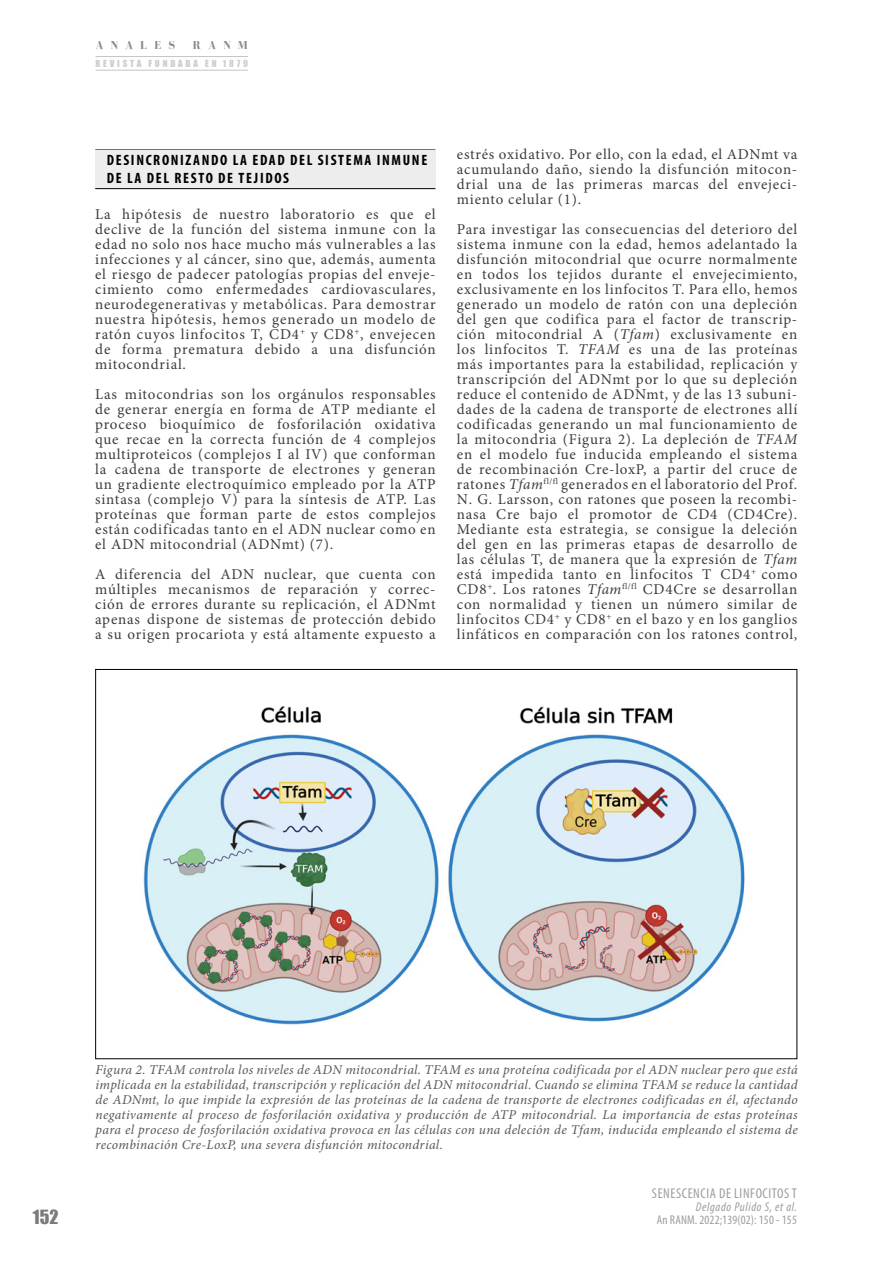
<style>
.page{position:relative;width:893px;height:1263px;background:#fff}
.page>*{position:absolute;margin:0;border:0;box-sizing:border-box;transform-origin:0 0}
.t1{font:18px "Impact";color:#7c7b7b}
.Anales{font:15px/15px "Minion Pro";letter-spacing:.05em;color:#3c3c3b;text-align:justify}
.t2{font:700 condensed 15px/18px "Myriad Pro";letter-spacing:.11em;color:#000}
.t3{font:condensed 14.25px "Myriad Pro";letter-spacing:.04em;color:#9d9d9c}
.t4{font:italic 13.5px/15px "Minion Pro";letter-spacing:.025em;color:#575756;text-align:justify}
.t5{font:condensed 12.75px "Myriad Pro";letter-spacing:.01em;color:#9d9d9c}
.t6{font:italic condensed 12.75px "Myriad Pro";letter-spacing:.05em;color:#9d9d9c}
.t7{font:700 12px "Bodoni FLF";letter-spacing:.6em;color:#3c3c3b}
.t8{font:9px "Impact";letter-spacing:.315em;color:#9d9d9c}
.s1{font-style:italic}
</style>
<div class="page">
<hr style="left:96px;top:56px;width:152px;height:1px;background:#9d9d9c">
<hr style="left:96px;top:70px;width:152px;height:1px;background:#9d9d9c">
<div style="left:95px;top:150px;width:340px;height:39px;background:#ededed"></div>
<hr style="left:95px;top:188px;width:340px;height:1px;background:#000">
<img style="left:143px;top:706px;width:602px;height:319px">
<p class="t7" style="left:96px;top:39px;width:81px">ANALES</p>
<p class="t7" style="left:193px;top:39px;width:57px">RANM</p>
<p class="t8" style="left:96px;top:56px;width:154px">REVISTA FUNDADA EN 1879</p>
<p class="t2" style="left:107px;top:151px;width:322px">DESINCRONIZANDO LA EDAD DEL SISTEMA INMUNE<br>DE LA DEL RESTO DE TEJIDOS</p>
<p class="Anales" style="left:95px;top:207px;width:342px">La hipótesis de nuestro laboratorio es que el declive de la función del sistema inmune con la edad no solo nos hace mucho más vulnerables a las infecciones y al cáncer, sino que, además, aumenta el riesgo de padecer patologías propias del enveje&shy;cimiento como enfermedades cardiovasculares, neurodegenerativas y metabólicas. Para demostrar nuestra hipótesis, hemos generado un modelo de ratón cuyos linfocitos T, CD4<sup>+</sup> y CD8<sup>+</sup>, envejecen de forma prematura debido a una disfunción mitocondrial.</p>
<p class="Anales" style="left:95px;top:387px;width:342px">Las mitocondrias son los orgánulos responsables de generar energía en forma de ATP mediante el proceso bioquímico de fosforilación oxidativa que recae en la correcta función de 4 complejos multiproteicos (complejos I al IV) que conforman la cadena de transporte de electrones y generan un gradiente electroquímico empleado por la ATP sintasa (complejo V) para la síntesis de ATP. Las proteínas que forman parte de estos complejos están codificadas tanto en el ADN nuclear como en el ADN mitocondrial (ADNmt) (7).</p>
<p class="Anales" style="left:95px;top:567px;width:342px">A diferencia del ADN nuclear, que cuenta con múltiples mecanismos de reparación y correc&shy;ción de errores durante su replicación, el ADNmt apenas dispone de sistemas de protección debido a su origen procariota y está altamente expuesto a</p>
<p class="Anales" style="left:457px;top:147px;width:342px">estrés oxidativo. Por ello, con la edad, el ADNmt va acumulando daño, siendo la disfunción mitocon&shy;drial una de las primeras marcas del envejeci&shy;miento celular (1).</p>
<p class="Anales" style="left:457px;top:222px;width:342px">Para investigar las consecuencias del deterioro del sistema inmune con la edad, hemos adelantado la disfunción mitocondrial que ocurre normalmente en todos los tejidos durante el envejecimiento, exclusivamente en los linfocitos T. Para ello, hemos generado un modelo de ratón con una depleción del gen que codifica para el factor de transcrip&shy;ción mitocondrial A (<span class="s1">Tfam</span>) exclusivamente en los linfocitos T. <span class="s1">TFAM</span> es una de las proteínas más importantes para la estabilidad, replicación y transcripción del ADNmt por lo que su depleción reduce el contenido de ADNmt, y de las 13 subuni&shy;dades de la cadena de transporte de electrones allí codificadas generando un mal funcionamiento de la mitocondria (Figura 2). La depleción de <span class="s1">TFAM </span>en el modelo fue inducida empleando el sistema de recombinación Cre-loxP, a partir del cruce de ratones <span class="s1">Tfam</span><sup>fl/fl</sup> generados en el laboratorio del Prof.<br>N. G. Larsson, con ratones que poseen la recombi&shy;nasa Cre bajo el promotor de CD4 (CD4Cre).<br>Mediante esta estrategia, se consigue la deleción del gen en las primeras etapas de desarrollo de las células T, de manera que la expresión de <span class="s1">Tfam </span>está impedida tanto en linfocitos T CD4<sup>+</sup> como CD8<sup>+</sup>. Los ratones <span class="s1">Tfam</span><sup>fl/fl</sup> CD4Cre se desarrollan con normalidad y tienen un número similar de linfocitos CD4<sup>+</sup> y CD8<sup>+</sup> en el bazo y en los ganglios linfáticos en comparación con los ratones control,</p>
<p class="t1" style="left:33px;top:1203px;width:27px">152</p>
<p class="t4" style="left:96px;top:1062px;width:704px">Figura 2. TFAM controla los niveles de ADN mitocondrial. TFAM es una proteína codificada por el ADN nuclear pero que está implicada en la estabilidad, transcripción y replicación del ADN mitocondrial. Cuando se elimina TFAM se reduce la cantidad de ADNmt, lo que impide la expresión de las proteínas de la cadena de transporte de electrones codificadas en él, afectando negativamente al proceso de fosforilación oxidativa y producción de ATP mitocondrial. La importancia de estas proteínas para el proceso de fosforilación oxidativa provoca en las células con una deleción de Tfam, inducida empleando el sistema de recombinación Cre-LoxP, una severa disfunción mitocondrial.</p>
<p class="t3" style="left:652px;top:1184px;width:146px">SENESCENCIA DE LINFOCITOS T</p>
<p class="t6" style="left:696px;top:1199px;width:103px">Delgado Pulido S, et al.</p>
<p class="t5" style="left:657px;top:1212px;width:142px">An RANM. 2022;139(02): 150 - 155</p>
</div>
